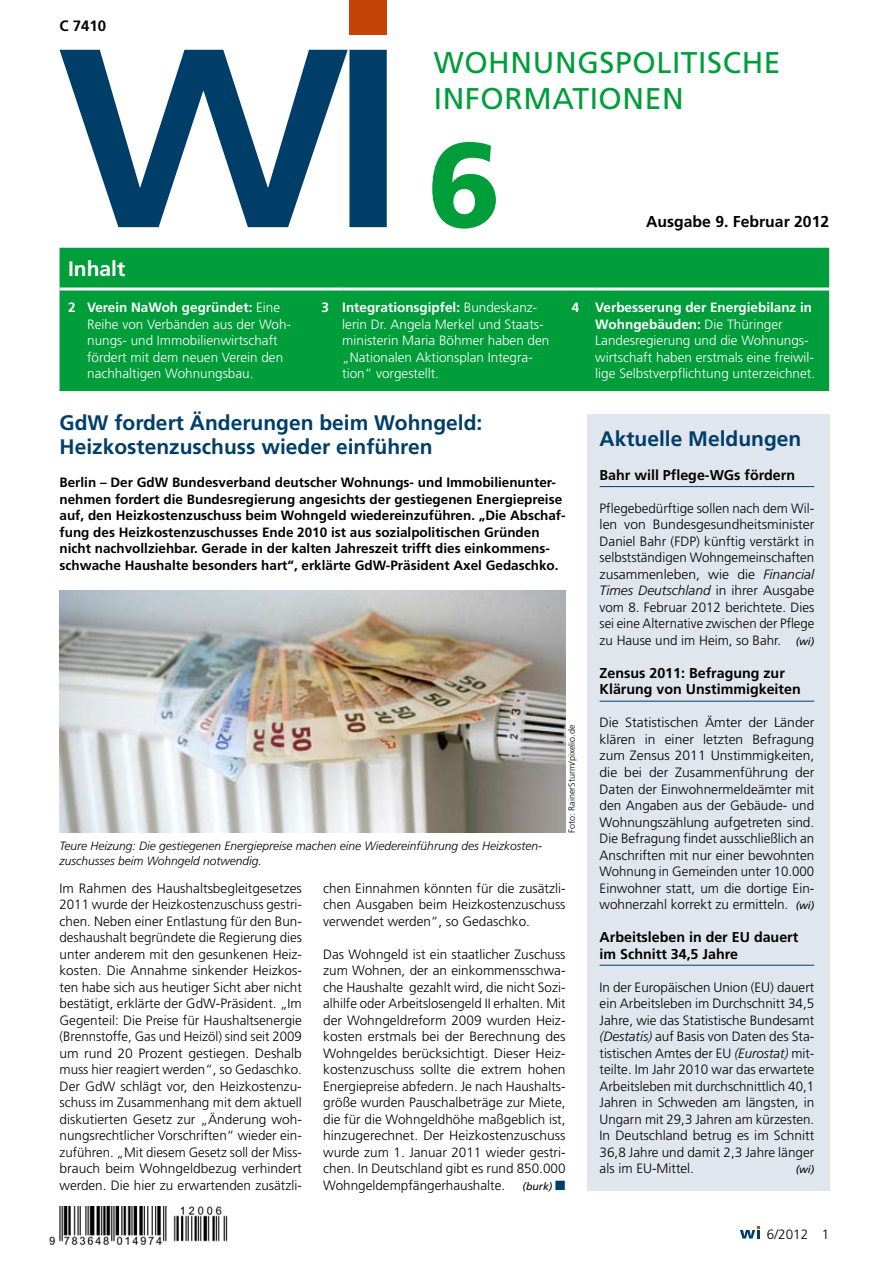
<style>
.page{position:relative;width:893px;height:1263px;background:#fff}
.page>*{position:absolute;margin:0;border:0;box-sizing:border-box;transform-origin:0 0}
.t1{font:900 120px "Frutiger";color:#009d3b}
.t2{font:30px/36px "Frutiger";letter-spacing:.02em;color:#009d3b}
.t3{font:700 21px/24px "Frutiger";color:#003e6a}
.t4{font:700 21px "Frutiger";color:#fff}
.t5{font:700 15.75px "Frutiger";color:#000}
.t6{font:700 15px "Frutiger";color:#000}
.t7{font:700 14.25px/16.5px "Frutiger";color:#000}
.t8{font:300 13.5px/16.5px "Frutiger";color:#000;text-align:justify}
.t9{font:300 13.5px/16.5px "Frutiger";color:#fff}
.t10{font:700 13.5px/16.5px "Frutiger";color:#000}
.t11{font:italic 300 12px/15px "Frutiger";color:#000}
.t12{font:italic 10.5px "Frutiger";color:#000}
.t13{font:300 9px "Frutiger";color:#000}
.s1{font-weight:700}
.s2{color:#003e6a}
.s3{font-style:italic}
.s4{font-weight:400;font-style:italic;font-size:10.5px}
</style>
<div class="page">
<svg style="left:740px;top:1226px;width:20px;height:12px"></svg>
<div style="left:60px;top:248px;width:769px;height:143px;background:#009d3b"></div>
<hr style="left:60px;top:287px;width:23px;height:3px;background:#fff">
<hr style="left:83px;top:287px;width:238px;height:3px;background:#fff">
<hr style="left:321px;top:287px;width:21px;height:3px;background:#fff">
<hr style="left:342px;top:287px;width:230px;height:3px;background:#fff">
<hr style="left:572px;top:287px;width:23px;height:3px;background:#fff">
<hr style="left:595px;top:287px;width:234px;height:3px;background:#fff">
<svg style="left:60px;top:50px;width:327px;height:177px"></svg>
<div style="left:350px;top:0;width:37px;height:34px;background:#c54304"></div>
<img style="left:60px;top:590px;width:506px;height:243px">
<img style="left:49px;top:1206px;width:179px;height:38px">
<div style="left:587px;top:414px;width:242px;height:777px;background:#e0e5ee"></div>
<hr style="left:600px;top:486px;width:214px;height:1px;background:#003e6a">
<hr style="left:600px;top:701px;width:214px;height:1px;background:#003e6a">
<hr style="left:600px;top:965px;width:214px;height:1px;background:#003e6a">
<p class="t6" style="left:60px;top:17px;width:48px">C 7410</p>
<h2 class="t2" style="left:434px;top:44px;width:348px">WOHNUNGSPOLITISCHE<br>I NFORMATIONEN</h2>
<h1 class="t1" style="left:427px;top:113px;width:75px">6</h1>
<p class="t5" style="left:646px;top:212px;width:184px">Ausgabe 9. Februar 2012</p>
<h3 class="t4" style="left:68px;top:257px;width:59px">Inhalt</h3>
<p class="t9" style="left:87px;top:300px;width:205px;text-indent:-19px"><span class="s1">2 Verein NaWoh gegründet:</span> Eine<br>Reihe von Verbänden aus der Woh&shy;nungs- und Immobilienwirtschaft fördert mit dem neuen Verein den nachhaltigen Wohnungsbau.</p>
<p class="t9" style="left:342px;top:300px;width:209px;text-indent:-21px"><span class="s1">3 Integrationsgipfel:</span> Bundeskanz&shy;lerin Dr. Angela Merkel und Staats&shy;ministerin Maria Böhmer haben den „Nationalen Aktionsplan Integra&shy;tion“ vorgestellt.</p>
<p class="t9" style="left:595px;top:299px;width:221px;text-indent:-23px"><span class="s1">4 Verbesserung der Energiebilanz in Wohngebäuden:</span> Die Thüringer Landesregierung und die Wohnungs&shy;wirtschaft haben erstmals eine freiwil&shy;lige Selbstverpflichtung unterzeichnet.</p>
<h3 class="t3" style="left:60px;top:411px;width:424px">GdW fordert Änderungen beim Wohngeld:<br>Heizkostenzuschuss wieder einführen</h3>
<p class="t10" style="left:60px;top:474px;width:508px">Berlin – Der GdW Bundesverband deutscher Wohnungs- und Immobilienunter&shy;nehmen fordert die Bundesregierung angesichts der gestiegenen Energiepreise auf, den Heizkostenzuschuss beim Wohngeld wiedereinzuführen. „Die Abschaf&shy;fung des Heizkostenzuschusses Ende 2010 ist aus sozialpolitischen Gründen nicht nachvollziehbar. Gerade in der kalten Jahreszeit trifft dies einkommens&shy;schwache Haushalte besonders hart“, erklärte GdW-Präsident Axel Gedaschko.</p>
<p class="t11" style="left:60px;top:838px;width:484px">Teure Heizung: Die gestiegenen Energiepreise machen eine Wiedereinführung des Heizkosten&shy;zuschusses beim Wohngeld notwendig.</p>
<p class="t13" style="left:567px;top:833px;width:110px;rotate:-90deg">Foto: RainerSturm/pixelio.de</p>
<p class="t8" style="left:60px;top:880px;width:244px">Im Rahmen des Haushaltsbegleitgesetzes 2011 wurde der Heizkostenzuschuss gestri&shy;chen. Neben einer Entlastung für den Bun&shy;deshaushalt begründete die Regierung dies unter anderem mit den gesunkenen Heiz&shy;kosten. Die Annahme sinkender Heizkos&shy;ten habe sich aus heutiger Sicht aber nicht bestätigt, erklärte der GdW-Präsident. „Im Gegenteil: Die Preise für Haushaltsenergie (Brennstoffe, Gas und Heizöl) sind seit 2009 um rund 20 Prozent gestiegen. Deshalb muss hier reagiert werden“, so Gedaschko.<br>Der GdW schlägt vor, den Heizkostenzu&shy;schuss im Zusammenhang mit dem aktuell diskutierten Gesetz zur „Änderung woh&shy;nungsrechtlicher Vorschriften“ wieder ein&shy;zuführen. „Mit diesem Gesetz soll der Miss&shy;brauch beim Wohngeldbezug verhindert werden. Die hier zu erwartenden zusätzli-</p>
<p class="t8" style="left:323px;top:880px;width:244px">chen Einnahmen könnten für die zusätzli&shy;chen Ausgaben beim Heizkostenzuschuss verwendet werden“, so Gedaschko.</p>
<p class="t8" style="left:323px;top:946px;width:244px">Das Wohngeld ist ein staatlicher Zuschuss zum Wohnen, der an einkommensschwa&shy;che Haushalte gezahlt wird, die nicht Sozi&shy;alhilfe oder Arbeitslosengeld II erhalten. Mit der Wohngeldreform 2009 wurden Heiz&shy;kosten erstmals bei der Berechnung des Wohngeldes berücksichtigt. Dieser Heiz&shy;kostenzuschuss sollte die extrem hohen Energiepreise abfedern. Je nach Haushalts&shy;größe wurden Pauschalbeträge zur Miete, die für die Wohngeldhöhe maßgeblich ist, hinzugerechnet. Der Heizkostenzuschuss wurde zum 1. Januar 2011 wieder gestri&shy;chen. In Deutschland gibt es rund 850.000<br>Wohngeldempfängerhaushalte.</p>
<p class="t12" style="left:523px;top:1180px;width:44px">(burk) <span class="s2">■</span></p>
<h3 class="t3" style="left:600px;top:427px;width:203px">Aktuelle Meldungen</h3>
<p class="t7" style="left:600px;top:467px;width:197px">Bahr will Pflege-WGs fördern</p>
<p class="t8" style="left:600px;top:500px;width:216px">Pflegebedürftige sollen nach dem Wil&shy;len von Bundesgesundheitsminister Daniel Bahr (FDP) künftig verstärkt in selbstständigen Wohngemeinschaften zusammenleben, wie die <span class="s3">Financial Times Deutschland</span> in ihrer Ausgabe vom 8. Februar 2012 berichtete. Dies sei eine Alternative zwischen der Pflege zu Hause und im Heim, so Bahr. <span class="s4">(wi)</span></p>
<p class="t7" style="left:600px;top:665px;width:203px">Zensus 2011: Befragung zur<br>Klärung von Unstimmigkeiten</p>
<p class="t8" style="left:600px;top:715px;width:216px">Die Statistischen Ämter der Länder klären in einer letzten Befragung zum Zensus 2011 Unstimmigkeiten, die bei der Zusammenführung der Daten der Einwohnermeldeämter mit den Angaben aus der Gebäude- und Wohnungszählung aufgetreten sind.<br>Die Befragung findet ausschließlich an Anschriften mit nur einer bewohnten Wohnung in Gemeinden unter 10.000<br>Einwohner statt, um die dortige Ein&shy;wohnerzahl korrekt zu ermitteln. <span class="s4">(wi)</span></p>
<p class="t7" style="left:600px;top:929px;width:200px">Arbeitsleben in der EU dauert im Schnitt 34,5 Jahre</p>
<p class="t8" style="left:600px;top:979px;width:216px">In der Europäischen Union (EU) dauert ein Arbeitsleben im Durchschnitt 34,5<br>Jahre, wie das Statistische Bundesamt <span class="s3">(Destatis)</span> auf Basis von Daten des Sta&shy;tistischen Amtes der EU <span class="s3">(Eurostat)</span> mit&shy;teilte. Im Jahr 2010 war das erwartete Arbeitsleben mit durchschnittlich 40,1<br>Jahren in Schweden am längsten, in Ungarn mit 29,3 Jahren am kürzesten.<br>In Deutschland betrug es im Schnitt 36,8 Jahre und damit 2,3 Jahre länger als im EU-Mittel.</p>
<p class="t12" style="left:796px;top:1163px;width:20px">(wi)</p>
<p class="t8" style="left:767px;top:1226px;width:64px">6/2012 1</p>
</div>
